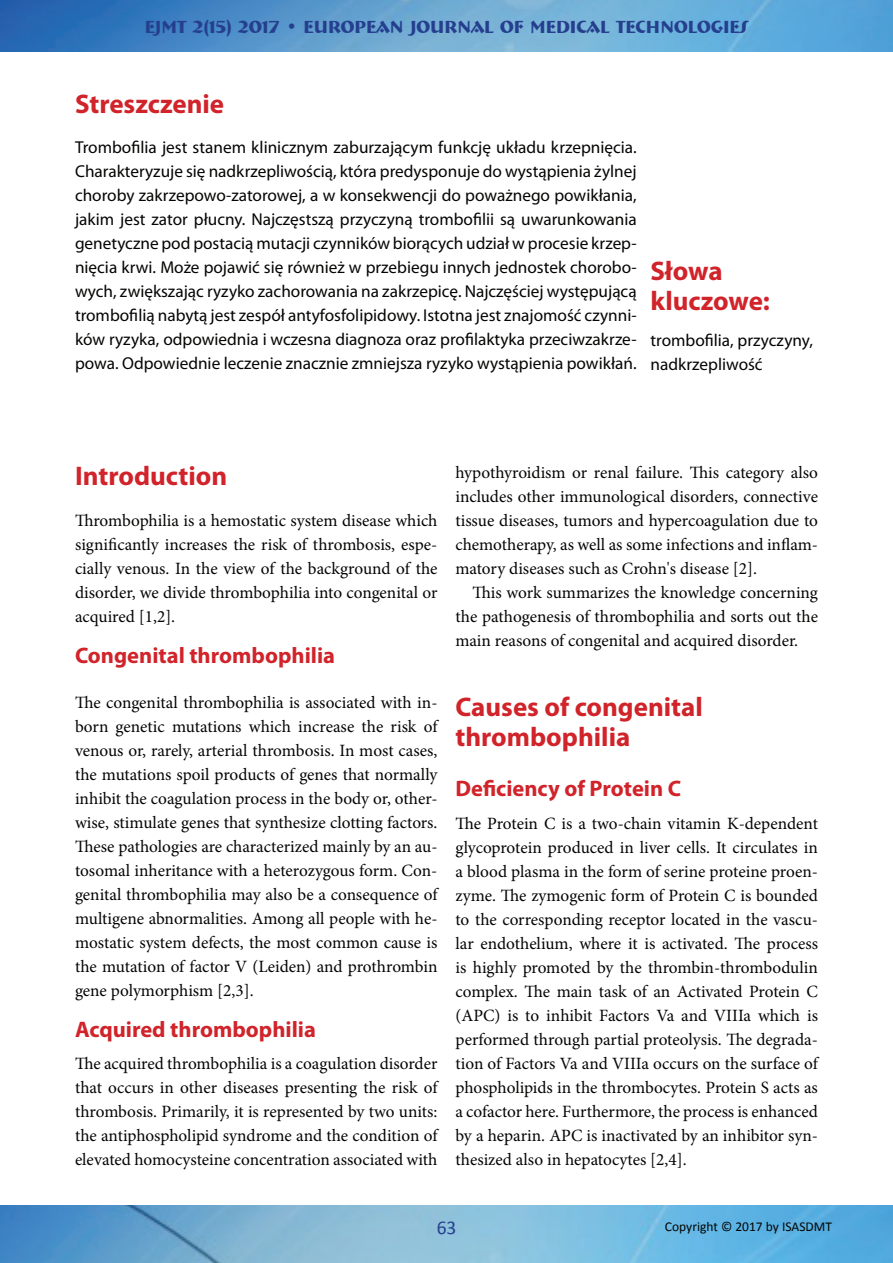
<style>
.page{position:relative;width:893px;height:1263px;background:#fff}
.page>*{position:absolute;margin:0;border:0;box-sizing:border-box;transform-origin:0 0}
.t1{font:700 27px/30px "Myriad Pro";color:#d1232a}
.t2{font:700 22.5px "Myriad Pro";color:#d1232a}
.t3{font:19.5px "Calibri";color:#253f8e}
.t4{font:700 18px "Bremen BT";color:#253f8e}
.t5{font:17.25px/24px "Minion Pro";color:#040503;text-align:justify}
.t6{font:17.25px/24px "Myriad Pro";color:#040503;text-align:justify}
.t7{font:13.5px "Calibri";color:#040503}
</style>
<div class="page">
<img style="left:0;top:0;width:893px;height:52px">
<img style="left:0;top:1205px;width:893px;height:58px">
<p class="t4" style="left:145px;top:15px;width:605px">EJMT 2(15) 2017 • EUROPEAN JOURNAL OF MEDICAL TECHNOLOGIES</p>
<h1 class="t1" style="left:75px;top:88px;width:151px">Streszczenie</h1>
<p class="t6" style="left:75px;top:135px;width:563px">Trombofilia jest stanem klinicznym zaburzającym funkcję układu krzepnięcia.<br>Charakteryzuje się nadkrzepliwością, która predysponuje do wystąpienia żylnej choroby zakrzepowo‑zatorowej, a w konsekwencji do poważnego powikłania, jakim jest zator płucny. Najczęstszą przyczyną trombofilii są uwarunkowania genetyczne pod postacią mutacji czynników biorących udział w procesie krzep&shy;nięcia krwi. Może pojawić się również w przebiegu innych jednostek chorobo&shy;wych, zwiększając ryzyko zachorowania na zakrzepicę. Najczęściej występującą trombofilią nabytą jest zespół antyfosfolipidowy. Istotna jest znajomość czynni&shy;ków ryzyka, odpowiednia i wczesna diagnoza oraz profilaktyka przeciwzakrze&shy;powa. Odpowiednie leczenie znacznie zmniejsza ryzyko wystąpienia powikłań.</p>
<h1 class="t1" style="left:650px;top:255px;width:121px">Słowa kluczowe:</h1>
<p class="t6" style="left:650px;top:328px;width:164px">trombofilia, przyczyny, nadkrzepliwość</p>
<h1 class="t1" style="left:75px;top:460px;width:154px">Introduction</h1>
<p class="t5" style="left:75px;top:508px;width:364px">Thrombophilia is a hemostatic system disease which significantly increases the risk of thrombosis, espe&shy;cially venous. In the view of the background of the disorder, we divide thrombophilia into congenital or acquired [1,2].</p>
<h2 class="t2" style="left:75px;top:641px;width:262px">Congenital thrombophilia</h2>
<p class="t5" style="left:75px;top:690px;width:364px">The congenital thrombophilia is associated with in&shy;born genetic mutations which increase the risk of venous or, rarely, arterial thrombosis. In most cases, the mutations spoil products of genes that normally inhibit the coagulation process in the body or, other&shy;wise, stimulate genes that synthesize clotting factors.<br>These pathologies are characterized mainly by an au&shy;tosomal inheritance with a heterozygous form. Con&shy;genital thrombophilia may also be a consequence of multigene abnormalities. Among all people with he&shy;mostatic system defects, the most common cause is the mutation of factor V (Leiden) and prothrombin gene polymorphism [2,3].</p>
<h2 class="t2" style="left:75px;top:1015px;width:242px">Acquired thrombophilia</h2>
<p class="t5" style="left:75px;top:1052px;width:364px">The acquired thrombophilia is a coagulation disorder that occurs in other diseases presenting the risk of thrombosis. Primarily, it is represented by two units: the antiphospholipid syndrome and the condition of elevated homocysteine concentration associated with</p>
<p class="t5" style="left:455px;top:460px;width:364px">hypothyroidism or renal failure. This category also includes other immunological disorders, connective tissue diseases, tumors and hypercoagulation due to chemotherapy, as well as some infections and inflam&shy;matory diseases such as Crohn's disease [2].</p>
<p class="t5" style="left:455px;top:580px;width:364px;text-indent:17px">This work summarizes the knowledge concerning the pathogenesis of thrombophilia and sorts out the main reasons of congenital and acquired disorder.</p>
<h1 class="t1" style="left:455px;top:691px;width:249px">Causes of congenital thrombophilia</h1>
<h2 class="t2" style="left:455px;top:774px;width:227px">Deficiency of Protein C</h2>
<p class="t5" style="left:455px;top:811px;width:364px">The Protein C is a two-chain vitamin K-dependent glycoprotein produced in liver cells. It circulates in a blood plasma in the form of serine proteine proen&shy;zyme. The zymogenic form of Protein C is bounded to the corresponding receptor located in the vascu&shy;lar endothelium, where it is activated. The process is highly promoted by the thrombin-thrombodulin complex. The main task of an Activated Protein C (APC) is to inhibit Factors Va and VIIIa which is performed through partial proteolysis. The degrada&shy;tion of Factors Va and VIIIa occurs on the surface of phospholipids in the thrombocytes. Protein S acts as a cofactor here. Furthermore, the process is enhanced by a heparin. APC is inactivated by an inhibitor syn&shy;thesized also in hepatocytes [2,4].</p>
<p class="t3" style="left:437px;top:1215px;width:21px">63</p>
<p class="t7" style="left:665px;top:1218px;width:169px">Copyright © 2017 by ISASDMT</p>
</div>
